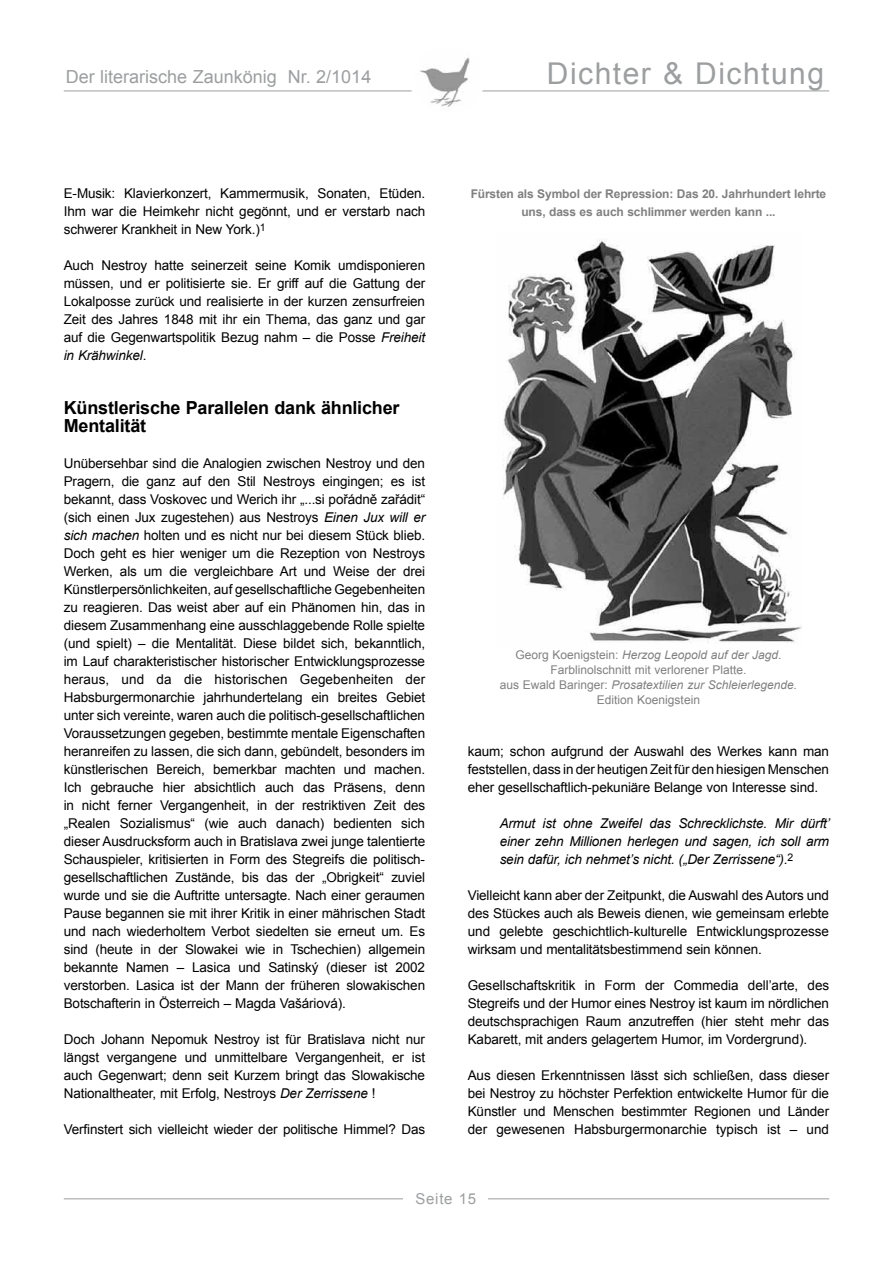
<style>
.page{position:relative;width:893px;height:1263px;background:#fff}
.page>*{position:absolute;margin:0;border:0;box-sizing:border-box;transform-origin:0 0}
.t1{font:30px "Arial";letter-spacing:.05em;color:#9c9e9f}
.t2{font:700 18px/18px "Arial";letter-spacing:-.01em;color:#000}
.t3{font:18px "Arial";color:#9c9e9f}
.t4{font:15px "Arial";letter-spacing:.05em;color:#9c9e9f}
.t5{font:13.5px/18px "Arial";letter-spacing:-.01em;color:#000;text-align:justify}
.t6{font:italic 13.5px/18px "Arial";letter-spacing:-.01em;color:#000;text-align:justify}
.t7{font:12px/15px "Arial";color:#808080;text-align:center}
.t8{font:700 12px/18px "Arial";letter-spacing:-.01em;color:#808080;text-align:center}
.s1{font-style:italic}
.s2{font-style:normal}
</style>
<div class="page">
<img style="left:503px;top:239px;width:298px;height:404px">
<hr style="left:64px;top:91px;width:765px;height:1px;background:#9c9e9f">
<div style="left:410px;top:45px;width:69px;height:69px;background:#fff;border-radius:50%"></div>
<hr style="left:64px;top:1198px;width:765px;height:1px;background:#9c9e9f">
<div style="left:404px;top:1191px;width:84px;height:27px;background:#fff"></div>
<img style="left:420px;top:57px;width:60px;height:50px">
<div style="left:415px;top:45px;width:69px;height:69px;border:1px solid #fff;border-radius:50%"></div>
<h2 class="t3" style="left:66px;top:65px;width:307px">Der literarische Zaunkönig Nr. 2/1014</h2>
<h1 class="t1" style="left:547px;top:54px;width:279px">Dichter &amp; Dichtung</h1>
<p class="t5" style="left:64px;top:184px;width:363px">E-Musik: Klavierkonzert, Kammermusik, Sonaten, Etüden.<br>Ihm war die Heimkehr nicht gegönnt, und er verstarb nach schwerer Krankheit in New York.)<sup>1</sup></p>
<p class="t5" style="left:64px;top:256px;width:363px">Auch Nestroy hatte seinerzeit seine Komik umdisponieren müssen, und er politisierte sie. Er griff auf die Gattung der Lokalposse zurück und realisierte in der kurzen zensurfreien Zeit des Jahres 1848 mit ihr ein Thema, das ganz und gar auf die Gegenwartspolitik Bezug nahm – die Posse <span class="s1">Freiheit in Krähwinkel</span>.</p>
<h2 class="t2" style="left:64px;top:399px;width:337px">Künstlerische Parallelen dank ähnlicher<br>Mentalität</h2>
<p class="t5" style="left:64px;top:454px;width:363px">Unübersehbar sind die Analogien zwischen Nestroy und den Pragern, die ganz auf den Stil Nestroys eingingen; es ist bekannt, dass Voskovec und Werich ihr „...si pořádně zařádit“ (sich einen Jux zugestehen) aus Nestroys <span class="s1">Einen Jux will er sich machen</span> holten und es nicht nur bei diesem Stück blieb.<br>Doch geht es hier weniger um die Rezeption von Nestroys Werken, als um die vergleichbare Art und Weise der drei Künstlerpersönlichkeiten, auf gesellschaftliche Gegebenheiten zu reagieren. Das weist aber auf ein Phänomen hin, das in diesem Zusammenhang eine ausschlaggebende Rolle spielte (und spielt) – die Mentalität. Diese bildet sich, bekanntlich, im Lauf charakteristischer historischer Entwicklungsprozesse heraus, und da die historischen Gegebenheiten der Habsburgermonarchie jahrhundertelang ein breites Gebiet unter sich vereinte, waren auch die politisch-gesellschaftlichen Voraussetzungen gegeben, bestimmte mentale Eigenschaften heranreifen zu lassen, die sich dann, gebündelt, besonders im künstlerischen Bereich, bemerkbar machten und machen.<br>Ich gebrauche hier absichtlich auch das Präsens, denn in nicht ferner Vergangenheit, in der restriktiven Zeit des „Realen Sozialismus“ (wie auch danach) bedienten sich dieser Ausdrucksform auch in Bratislava zwei junge talentierte Schauspieler, kritisierten in Form des Stegreifs die politisch&shy;gesellschaftlichen Zustände, bis das der „Obrigkeit“ zuviel wurde und sie die Auftritte untersagte. Nach einer geraumen Pause begannen sie mit ihrer Kritik in einer mährischen Stadt und nach wiederholtem Verbot siedelten sie erneut um. Es sind (heute in der Slowakei wie in Tschechien) allgemein bekannte Namen – Lasica und Satinský (dieser ist 2002 verstorben. Lasica ist der Mann der früheren slowakischen Botschafterin in Österreich – Magda Vašáriová).</p>
<p class="t5" style="left:64px;top:1030px;width:363px">Doch Johann Nepomuk Nestroy ist für Bratislava nicht nur längst vergangene und unmittelbare Vergangenheit, er ist auch Gegenwart; denn seit Kurzem bringt das Slowakische Nationaltheater, mit Erfolg, Nestroys <span class="s1">Der Zerrissene</span> !</p>
<p class="t5" style="left:64px;top:1120px;width:363px">Verfinstert sich vielleicht wieder der politische Himmel? Das</p>
<p class="t8" style="left:471px;top:185px;width:357px">Fürsten als Symbol der Repression: Das 20. Jahrhundert lehrte uns, dass es auch schlimmer werden kann ...</p>
<p class="t7" style="left:500px;top:648px;width:299px">Georg Koenigstein: <span class="s1">Herzog Leopold auf der Jagd</span>.<br>Farblinolschnitt mit verlorener Platte.<br>aus Ewald Baringer: <span class="s1">Prosatextilien zur Schleierlegende.<br></span>Edition Koenigstein</p>
<p class="t5" style="left:468px;top:742px;width:363px">kaum; schon aufgrund der Auswahl des Werkes kann man feststellen, dass in der heutigen Zeit für den hiesigen Menschen eher gesellschaftlich-pekuniäre Belange von Interesse sind.</p>
<p class="t6" style="left:500px;top:814px;width:332px">Armut ist ohne Zweifel das Schrecklichste. Mir dürft’ einer zehn Millionen herlegen und sagen, ich soll arm sein dafür, ich nehmet’s nicht. („Der Zerrissene“)<span class="s2">.</span><sup>2</sup></p>
<p class="t5" style="left:468px;top:886px;width:363px">Vielleicht kann aber der Zeitpunkt, die Auswahl des Autors und des Stückes auch als Beweis dienen, wie gemeinsam erlebte und gelebte geschichtlich-kulturelle Entwicklungsprozesse wirksam und mentalitätsbestimmend sein können.</p>
<p class="t5" style="left:468px;top:976px;width:363px">Gesellschaftskritik in Form der Commedia dell’arte, des Stegreifs und der Humor eines Nestroy ist kaum im nördlichen deutschsprachigen Raum anzutreffen (hier steht mehr das Kabarett, mit anders gelagertem Humor, im Vordergrund).</p>
<p class="t5" style="left:468px;top:1066px;width:363px">Aus diesen Erkenntnissen lässt sich schließen, dass dieser bei Nestroy zu höchster Perfektion entwickelte Humor für die Künstler und Menschen bestimmter Regionen und Länder der gewesenen Habsburgermonarchie typisch ist – und</p>
<p class="t4" style="left:415px;top:1188px;width:62px">Seite 15</p>
</div>
